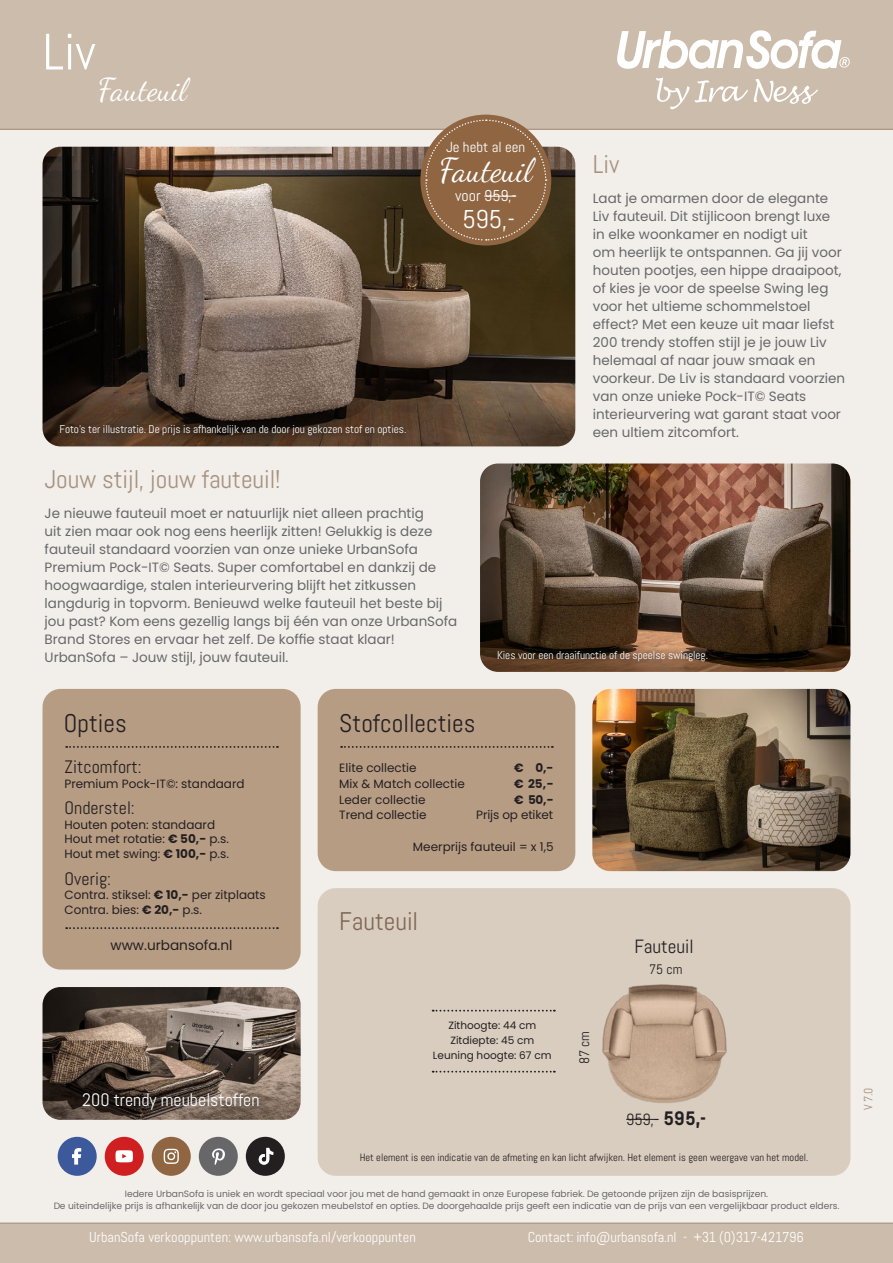
<style>
.page{position:relative;width:893px;height:1263px;background:#fff}
.page>*{position:absolute;margin:0;border:0;box-sizing:border-box;transform-origin:0 0}
.t1{font:51px "Abel";color:#fff}
.t2{font:33px "Dancing Script";color:#fff}
.t3{font:31.5px "Dancing Script";color:#fff}
.t4{font:25.65px "Abel";color:#fff}
.t5{font:25.5px "Abel";color:#a38e7a}
.t6{font:25.5px "Abel";color:#231f20}
.t7{font:25.5px "Abel";color:#7f6754}
.t8{font:19.2px "Abel";color:#231f20}
.t9{font:18px "Abel";letter-spacing:.005em;color:#231f20}
.t10{font:18px "Abel";color:#fff}
.t11{font:16.2px "Abel";color:#231f20}
.t12{font:15.6px "Abel";color:#fff}
.t13{font:14.55px "Abel";color:#fff}
.t14{font:14.4px "Abel";color:#fff}
.t15{font:13.8px "Abel";color:#231f20}
.t16{font:13.65px "Poppins";color:#231f20}
.t17{font:13.5px/18px "Poppins";color:#636366}
.t18{font:12px/14.4px "Poppins";color:#231f20}
.t19{font:700 12px "Poppins";color:#231f20}
.t20{font:12px "Abel";color:#a38e7a}
.t21{font:11.25px "Abel";letter-spacing:-.005em;color:#fff}
.t22{font:10.5px "Abel";color:#231f20}
.t23{font:10.5px/15px "Poppins";color:#231f20;text-align:center}
.t24{font:9.15px/11.6px "Poppins";color:#636366;text-align:center}
.s1{font-weight:700}
.s2{font-family:"Abel Pro";font-weight:700;font-size:19.35px}
</style>
<div class="page">
<div style="left:0;top:130px;width:893px;height:1092px;background:#f2eeea"></div>
<div style="left:0;top:0;width:893px;height:129px;background:#ccbcab"></div>
<div style="left:0;top:1223px;width:893px;height:40px;background:#ccbcab"></div>
<img style="left:43px;top:147px;width:532px;height:299px">
<div style="left:43px;top:689px;width:258px;height:280px;background:#b79c84;border-radius:18px"></div>
<div style="left:318px;top:689px;width:257px;height:182px;background:#b79c84;border-radius:18px"></div>
<img style="left:592px;top:689px;width:258px;height:182px">
<div style="left:152px;top:1137px;width:39px;height:39px;background:#906642;border-radius:50%"></div>
<svg style="left:164px;top:1149px;width:15px;height:15px"></svg>
<div style="left:199px;top:1137px;width:39px;height:39px;background:#636366;border-radius:50%"></div>
<svg style="left:212px;top:1148px;width:13px;height:17px"></svg>
<div style="left:105px;top:1137px;width:39px;height:39px;background:#cf1f21;border-radius:50%"></div>
<svg style="left:116px;top:1150px;width:17px;height:12px"></svg>
<div style="left:58px;top:1137px;width:39px;height:39px;background:#3c599b;border-radius:50%"></div>
<svg style="left:72px;top:1148px;width:9px;height:16px"></svg>
<div style="left:246px;top:1137px;width:39px;height:39px;background:#231f20;border-radius:50%"></div>
<svg style="left:259px;top:1148px;width:14px;height:16px"></svg>
<hr style="left:0;top:129px;width:893px;height:1px;background:#a38e7a">
<hr style="left:0;top:1222px;width:893px;height:2px;background:#a38e7a">
<svg style="left:66px;top:746px;width:212px;height:2px"></svg>
<img style="left:480px;top:463px;width:370px;height:209px">
<div style="left:318px;top:888px;width:532px;height:288px;background:#d9cdc0;border-radius:18px"></div>
<hr style="left:626px;top:1119px;width:33px;height:1px;background:#231f20">
<svg style="left:656px;top:78px;width:162px;height:31px"></svg>
<svg style="left:617px;top:30px;width:233px;height:39px"></svg>
<img style="left:602px;top:984px;width:125px;height:119px">
<div style="left:420px;top:115px;width:131px;height:131px;background:#906642;border-radius:50%"></div>
<svg style="left:425px;top:119px;width:122px;height:122px"></svg>
<hr style="left:484px;top:196px;width:32px;height:1px;background:#fff">
<img style="left:43px;top:987px;width:258px;height:133px">
<div style="left:79px;top:1088px;width:191px;height:32px;background:#231f20;opacity:.75"></div>
<svg style="left:66px;top:927px;width:212px;height:2px"></svg>
<svg style="left:53px;top:418px;width:359px;height:25px;background:#432f20"></svg>
<svg style="left:491px;top:644px;width:223px;height:24px;background:#5a3f29"></svg>
<svg style="left:341px;top:746px;width:212px;height:2px"></svg>
<svg style="left:433px;top:1010px;width:122px;height:1px"></svg>
<svg style="left:433px;top:1071px;width:122px;height:1px"></svg>
<h1 class="t1" style="left:43px;top:20px;width:55px">Liv</h1>
<h3 class="t3" style="left:98px;top:71px;width:91px">Fauteuil</h3>
<p class="t13" style="left:446px;top:138px;width:81px">Je hebt al een</p>
<h2 class="t2" style="left:439px;top:150px;width:95px">Fauteuil</h2>
<p class="t12" style="left:455px;top:186px;width:63px">voor 959,-</p>
<h3 class="t4" style="left:462px;top:202px;width:54px">595,-</h3>
<p class="t21" style="left:60px;top:422px;width:348px">Foto’s ter illustratie. De prijs is afhankelijk van de door jou gekozen stof en opties.</p>
<h3 class="t5" style="left:593px;top:148px;width:28px">Liv</h3>
<p class="t17" style="left:593px;top:189px;width:254px">Laat je omarmen door de elegante Liv fauteuil. Dit stijlicoon brengt luxe in elke woonkamer en nodigt uit<br>om heerlijk te ontspannen. Ga jij voor houten pootjes, een hippe draaipoot, of kies je voor de speelse Swing leg voor het ultieme schommelstoel effect? Met een keuze uit maar liefst 200 trendy stoffen stijl je je jouw Liv helemaal af naar jouw smaak en voorkeur. De Liv is standaard voorzien van onze unieke Pock-IT© Seats interieurvering wat garant staat voor een ultiem zitcomfort.</p>
<h3 class="t5" style="left:45px;top:463px;width:237px">Jouw stijl, jouw fauteuil!</h3>
<p class="t17" style="left:45px;top:504px;width:414px">Je nieuwe fauteuil moet er natuurlijk niet alleen prachtig<br>uit zien maar ook nog eens heerlijk zitten! Gelukkig is deze fauteuil standaard voorzien van onze unieke UrbanSofa Premium Pock-IT© Seats. Super comfortabel en dankzij de hoogwaardige, stalen interieurvering blijft het zitkussen langdurig in topvorm. Benieuwd welke fauteuil het beste bij jou past? Kom eens gezellig langs bij één van onze UrbanSofa Brand Stores en ervaar het zelf. De koffie staat klaar!<br>UrbanSofa – Jouw stijl, jouw fauteuil.</p>
<p class="t21" style="left:497px;top:648px;width:213px">Kies voor een draaifunctie of de speelse swingleg.</p>
<h3 class="t6" style="left:64px;top:707px;width:64px">Opties</h3>
<h3 class="t9" style="left:64px;top:755px;width:79px">Zitcomfort:</h3>
<p class="t18" style="left:64px;top:776px;width:182px">Premium Pock-IT©: standaard</p>
<h3 class="t9" style="left:64px;top:797px;width:72px">Onderstel:</h3>
<p class="t18" style="left:64px;top:818px;width:166px">Houten poten: standaard<br>Hout met rotatie: <span class="s1">€ 50,-</span> p.s.<br>Hout met swing: <span class="s1">€ 100,-</span> p.s.</p>
<h3 class="t9" style="left:64px;top:867px;width:48px">Overig:</h3>
<p class="t18" style="left:64px;top:888px;width:203px">Contra. stiksel: <span class="s1">€ 10,-</span> per zitplaats<br>Contra. bies: <span class="s1">€ 20,-</span> p.s.</p>
<p class="t16" style="left:111px;top:937px;width:124px">www.urbansofa.nl</p>
<h3 class="t10" style="left:82px;top:1088px;width:179px">200 trendy meubelstoffen</h3>
<h3 class="t6" style="left:339px;top:707px;width:138px">Stofcollecties</h3>
<p class="t18" style="left:339px;top:761px;width:79px">Elite collectie</p>
<p class="t19" style="left:514px;top:761px;width:41px">€ 0,-</p>
<p class="t18" style="left:339px;top:776px;width:127px">Mix &amp; Match collectie</p>
<p class="t19" style="left:514px;top:777px;width:41px">€ 25,-</p>
<p class="t18" style="left:339px;top:792px;width:88px">Leder collectie</p>
<p class="t19" style="left:514px;top:792px;width:41px">€ 50,-</p>
<p class="t18" style="left:339px;top:808px;width:89px">Trend collectie</p>
<p class="t18" style="left:476px;top:808px;width:78px">Prijs op etiket</p>
<p class="t18" style="left:413px;top:839px;width:142px">Meerprijs fauteuil = x 1,5</p>
<h3 class="t7" style="left:339px;top:905px;width:80px">Fauteuil</h3>
<p class="t23" style="left:433px;top:1018px;width:120px">Zithoogte: 44 cm<br>Zitdiepte: 45 cm<br>Leuning hoogte: 67 cm</p>
<p class="t15" style="left:576px;top:1064px;width:35px;rotate:-90deg">87 cm</p>
<h3 class="t8" style="left:634px;top:934px;width:61px">Fauteuil</h3>
<p class="t15" style="left:649px;top:960px;width:35px">75 cm</p>
<p class="t11" style="left:626px;top:1109px;width:81px">959,- <span class="s2">595,-</span></p>
<p class="t22" style="left:360px;top:1151px;width:450px">Het element is een indicatie van de afmeting en kan licht afwijken. Het element is geen weergave van het model.</p>
<p class="t24" style="left:53px;top:1188px;width:788px">Iedere UrbanSofa is uniek en wordt speciaal voor jou met de hand gemaakt in onze Europese fabriek. De getoonde prijzen zijn de basisprijzen.<br>De uiteindelijke prijs is afhankelijk van de door jou gekozen meubelstof en opties. De doorgehaalde prijs geeft een indicatie van de prijs van een vergelijkbaar product elders.</p>
<p class="t14" style="left:89px;top:1228px;width:328px">UrbanSofa verkooppunten: www.urbansofa.nl/verkooppunten</p>
<p class="t14" style="left:528px;top:1228px;width:277px">Contact: info@urbansofa.nl - +31 (0)317-421796</p>
<p class="t20" style="left:861px;top:1110px;width:24px;rotate:-90deg">V 7.0</p>
</div>
